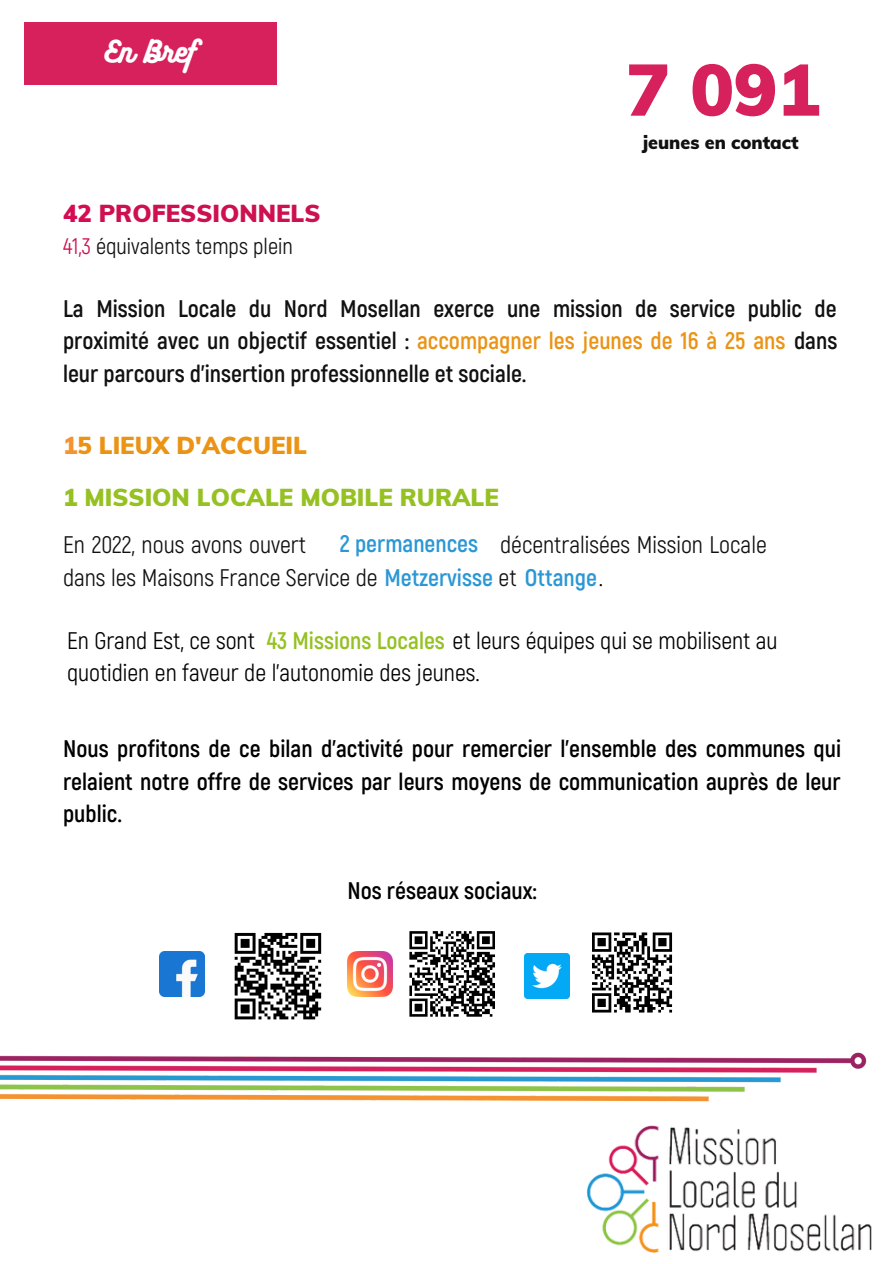
<style>
.page{position:relative;width:893px;height:1264px;background:#fff}
.page>*{position:absolute;margin:0;border:0;box-sizing:border-box;transform-origin:0 0}
.t1{font:900 72px "Muli";color:#d7215d}
.t2{font:27px "Bukhari Script";color:#fff}
.t3{font:700 24px/32.5px "Akrobat";color:#111;text-align:justify}
.t4{font:700 24px/32.5px "Akrobat";color:#000;text-align:justify}
.t5{font:24px/32.5px "Akrobat";color:#000}
.t6{font:24px/32.5px "Akrobat";color:#111}
.t7{font:900 24px "Muli";color:#95c122}
.t8{font:900 24px "Muli";color:#eb9314}
.t9{font:900 24px "Muli";color:#ce1050}
.t10{font:700 24px "Akrobat";color:#2b97d5}
.t11{font:22.5px "Akrobat";color:#111}
.t12{font:900 18px "Muli";color:#111}
.s1{color:#d60b52}
.s2{color:#ce1050}
.s3{color:#eb9314}
.s4{color:#f59331}
.s5{font-weight:700;color:#2b97d5}
.s6{color:#000}
.s7{font-weight:700;color:#95c122}
</style>
<div class="page">
<div style="left:24px;top:22px;width:252px;height:63px;background:#d7215d"></div>
<img style="left:0;top:1052px;width:867px;height:50px">
<img style="left:587px;top:1125px;width:285px;height:127px">
<img style="left:347px;top:951px;width:45px;height:45px">
<img style="left:159px;top:951px;width:45px;height:45px">
<img style="left:525px;top:953px;width:45px;height:45px">
<svg style="left:234px;top:932px;width:88px;height:88px"></svg>
<svg style="left:409px;top:931px;width:86px;height:86px"></svg>
<svg style="left:592px;top:932px;width:81px;height:81px"></svg>
<p class="t2" style="left:104px;top:35px;width:93px">En Bref</p>
<p class="t9" style="left:63px;top:198px;width:259px"><span class="s1">42</span> PROFESSIONNELS</p>
<p class="t11" style="left:63px;top:233px;width:231px"><span class="s2">41,3</span> équivalents temps plein</p>
<p class="t1" style="left:626px;top:43px;width:195px">7 091</p>
<p class="t12" style="left:643px;top:131px;width:157px">jeunes en contact</p>
<p class="t3" style="left:63px;top:293px;width:775px">La Mission Locale du Nord Mosellan exerce une mission de service public de proximité avec un objectif essentiel : <span class="s3">accompagner les jeunes de 16 à 25 ans</span> dans leur parcours d'insertion professionnelle et sociale.</p>
<p class="t8" style="left:63px;top:430px;width:245px"><span class="s4">1</span>5 LIEUX D'ACCUEIL</p>
<p class="t7" style="left:63px;top:481px;width:437px">1 MISSION LOCALE MOBILE RURALE</p>
<p class="t6" style="left:63px;top:529px;width:244px">En 2022, nous avons ouvert</p>
<p class="t10" style="left:340px;top:530px;width:140px">2 permanences</p>
<p class="t6" style="left:63px;top:529px;width:705px;text-indent:437px">décentralisées Mission Locale dans les Maisons France Service de <span class="s5">Metzervisse</span> et <span class="s5">Ottange</span><span class="s6">.</span></p>
<p class="t5" style="left:67px;top:625px;width:712px;text-indent:200px"><span class="s7">43 Missions Locales</span> et leurs équipes qui se mobilisent au quotidien en faveur de l'autonomie des jeunes.</p>
<p class="t5" style="left:67px;top:625px;width:189px">En Grand Est, ce sont</p>
<p class="t4" style="left:63px;top:733px;width:779px">Nous profitons de ce bilan d’activité pour remercier l’ensemble des communes qui relaient notre offre de services par leurs moyens de communication auprès de leur public.</p>
<p class="t4" style="left:347px;top:874px;width:191px">Nos réseaux sociaux:</p>
</div>
